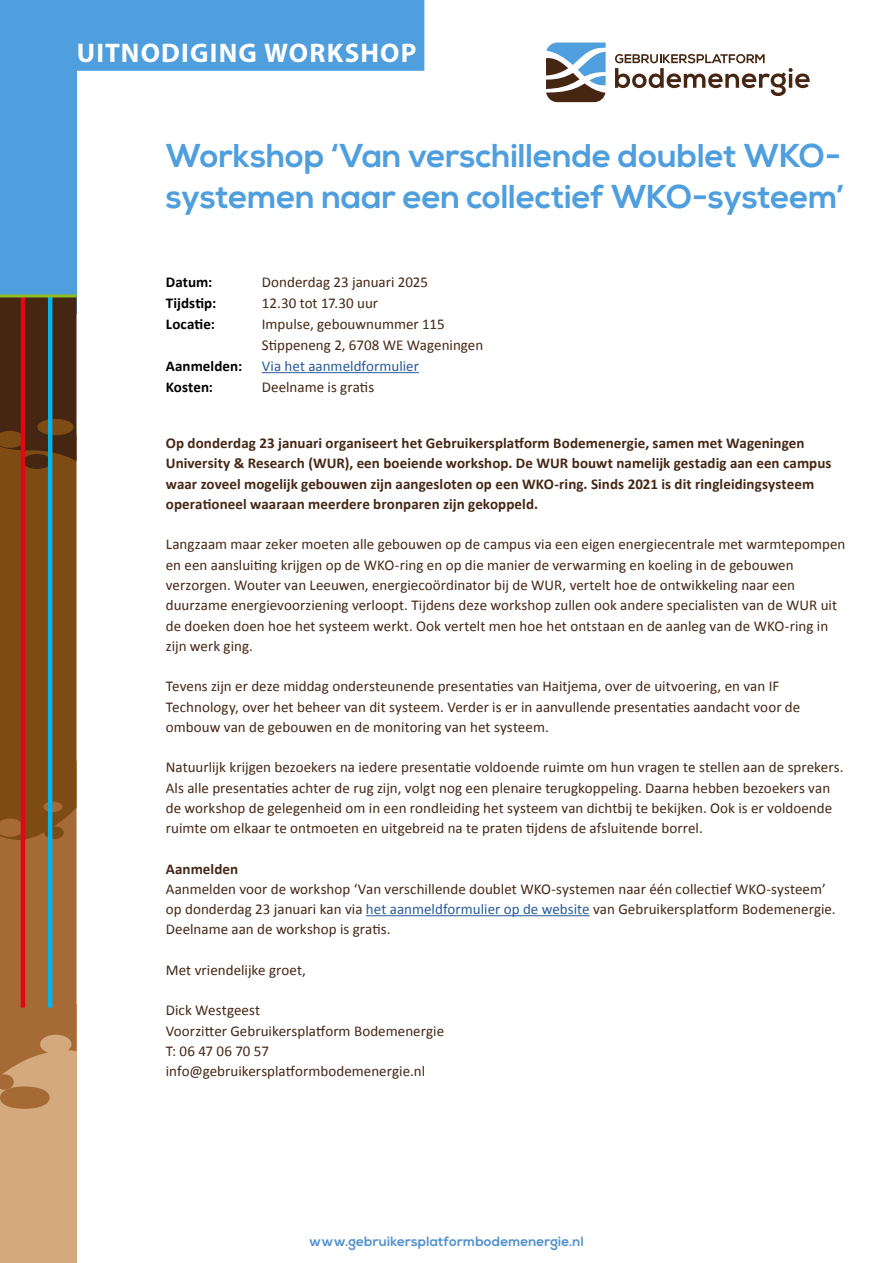
<style>
.page{position:relative;width:893px;height:1263px;background:#fff}
.page>*{position:absolute;margin:0;border:0;box-sizing:border-box;transform-origin:0 0}
.t1{font:700 33px/40.5px "Nexa";letter-spacing:-.005em;color:#4f9ede}
.t2{font:700 27px "Myriad Pro";letter-spacing:.045em;color:#fff}
.t3{font:15px/20.2px "Calibri";color:#452714}
.t4{font:700 15px/20.2px "Calibri";letter-spacing:.005em;color:#452714}
.t5{font:15px/21px "Calibri";color:#452612}
.t6{font:700 15px "Calibri";letter-spacing:.005em;color:#000}
.t7{font:15px "Calibri";color:#275b9b}
.t8{font:700 13.5px "Nexa";letter-spacing:.01em;color:#5392cd}
.s1{color:#275b9b}
</style>
<div class="page">
<div style="left:0;top:1004px;width:77px;height:259px;background:#d4a97d"></div>
<div style="left:0;top:0;width:77px;height:313px;background:#4f9ede"></div>
<svg style="left:0;top:297px;width:77px;height:793px;background:#835224"></svg>
<div style="left:40px;top:1035px;width:31px;height:19px;background:#d4a97d;border-radius:50%"></div>
<div style="left:23px;top:454px;width:28px;height:15px;background:#452612;border-radius:50%"></div>
<div style="left:0;top:1086px;width:50px;height:23px;background:#a56a35;border-radius:50%"></div>
<hr style="left:21px;top:296px;width:4px;height:711px;background:#e30613">
<hr style="left:48px;top:296px;width:4px;height:711px;background:#00b6ed">
<hr style="left:0;top:294px;width:77px;height:3px;background:#8ebf22">
<svg style="left:546px;top:43px;width:60px;height:59px"></svg>
<svg style="left:615px;top:54px;width:195px;height:42px"></svg>
<hr style="left:262px;top:372px;width:157px;height:1px;background:#275b9b">
<hr style="left:366px;top:915px;width:224px;height:1px;background:#275b9b">
<div style="left:68px;top:0;width:356px;height:71px;background:#4f9ede"></div>
<h2 class="t2" style="left:77px;top:36px;width:341px">UITNODIGING WORKSHOP</h2>
<h1 class="t1" style="left:166px;top:137px;width:680px">Workshop ‘Van verschillende doublet WKO&shy;systemen naar een collectief WKO-systeem’</h1>
<p class="t6" style="left:166px;top:271px;width:48px">Datum:</p>
<p class="t5" style="left:262px;top:271px;width:168px">Donderdag 23 januari 2025</p>
<p class="t6" style="left:166px;top:292px;width:52px">Tijdstip:</p>
<p class="t5" style="left:262px;top:292px;width:118px">12.30 tot 17.30 uur</p>
<p class="t6" style="left:166px;top:313px;width:51px">Locatie:</p>
<p class="t5" style="left:262px;top:313px;width:223px">Impulse, gebouwnummer 115<br>Stippeneng 2, 6708 WE Wageningen</p>
<p class="t6" style="left:166px;top:355px;width:78px">Aanmelden:</p>
<p class="t7" style="left:262px;top:356px;width:159px">Via het aanmeldformulier</p>
<p class="t6" style="left:166px;top:376px;width:49px">Kosten:</p>
<p class="t5" style="left:262px;top:376px;width:114px">Deelname is gratis</p>
<p class="t4" style="left:166px;top:433px;width:667px">Op donderdag 23 januari organiseert het Gebruikersplatform Bodemenergie, samen met Wageningen University &amp; Research (WUR), een boeiende workshop. De WUR bouwt namelijk gestadig aan een campus waar zoveel mogelijk gebouwen zijn aangesloten op een WKO-ring. Sinds 2021 is dit ringleidingsysteem operationeel waaraan meerdere bronparen zijn gekoppeld.</p>
<p class="t3" style="left:166px;top:534px;width:681px">Langzaam maar zeker moeten alle gebouwen op de campus via een eigen energiecentrale met warmtepompen en een aansluiting krijgen op de WKO-ring en op die manier de verwarming en koeling in de gebouwen verzorgen. Wouter van Leeuwen, energiecoördinator bij de WUR, vertelt hoe de ontwikkeling naar een duurzame energievoorziening verloopt. Tijdens deze workshop zullen ook andere specialisten van de WUR uit de doeken doen hoe het systeem werkt. Ook vertelt men hoe het ontstaan en de aanleg van de WKO-ring in zijn werk ging.</p>
<p class="t3" style="left:166px;top:676px;width:636px">Tevens zijn er deze middag ondersteunende presentaties van Haitjema, over de uitvoering, en van IF<br>Technology, over het beheer van dit systeem. Verder is er in aanvullende presentaties aandacht voor de ombouw van de gebouwen en de monitoring van het systeem.</p>
<p class="t3" style="left:166px;top:757px;width:679px">Natuurlijk krijgen bezoekers na iedere presentatie voldoende ruimte om hun vragen te stellen aan de sprekers.<br>Als alle presentaties achter de rug zijn, volgt nog een plenaire terugkoppeling. Daarna hebben bezoekers van de workshop de gelegenheid om in een rondleiding het systeem van dichtbij te bekijken. Ook is er voldoende ruimte om elkaar te ontmoeten en uitgebreid na te praten tijdens de afsluitende borrel.</p>
<p class="t4" style="left:166px;top:858px;width:74px">Aanmelden</p>
<p class="t3" style="left:166px;top:878px;width:671px">Aanmelden voor de workshop ‘Van verschillende doublet WKO-systemen naar één collectief WKO-systeem’ op donderdag 23 januari kan via <span class="s1">het aanmeldformulier op de website</span> van Gebruikersplatform Bodemenergie.<br>Deelname aan de workshop is gratis.</p>
<p class="t3" style="left:166px;top:959px;width:141px">Met vriendelijke groet,</p>
<p class="t3" style="left:166px;top:1000px;width:280px">Dick Westgeest<br>Voorzitter Gebruikersplatform Bodemenergie<br>T: 06 47 06 70 57 info@gebruikersplatformbodemenergie.nl</p>
<p class="t8" style="left:309px;top:1234px;width:276px">www.gebruikersplatformbodemenergie.nl</p>
</div>
